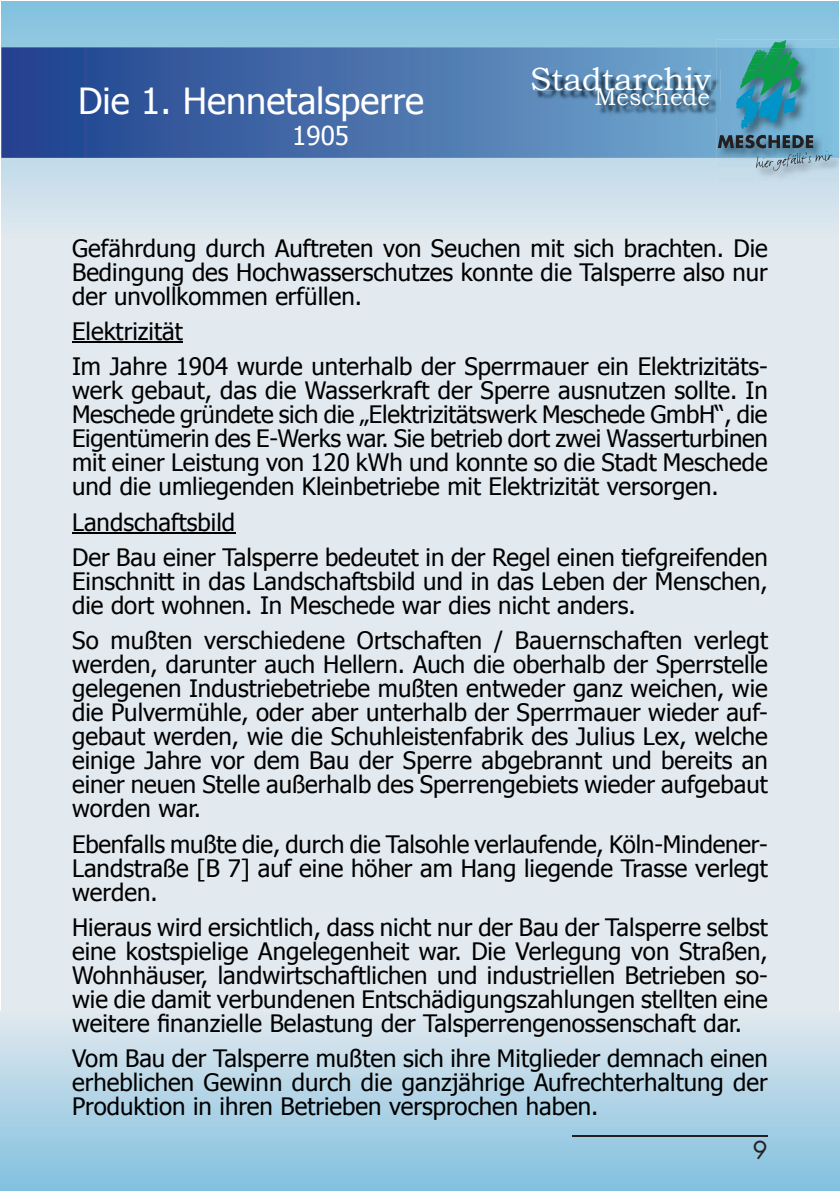
<style>
.page{position:relative;width:840px;height:1191px;background:#fff}
.page>*{position:absolute;margin:0;border:0;box-sizing:border-box;transform-origin:0 0}
.t1{font:36px "Tahoma";color:#fff}
.t2{font:32px "Bookman Old Style";color:#fff}
.t3{font:26px "Tahoma";color:#fff}
.t4{font:24px/24px "Tahoma";color:#000;text-align:justify}
.t5{font:24px "Bookman Old Style";color:#fff}
.t6{font:24px "Futura";color:#231f20}
</style>
<div class="page">
<div style="left:1px;top:1px;width:837px;height:1189px;background:#e2e9ef"></div>
<svg style="left:1px;top:1px;width:837px;height:216px"></svg>
<svg style="left:0;top:1010px;width:839px;height:181px"></svg>
<svg style="left:1px;top:47px;width:715px;height:111px;background:#456eaa"></svg>
<img style="left:533px;top:69px;width:183px;height:31px">
<img style="left:533px;top:69px;width:177px;height:21px">
<img style="left:597px;top:90px;width:119px;height:25px">
<img style="left:597px;top:90px;width:113px;height:1px">
<hr style="left:571px;top:1135px;width:196px;height:1px;background:#231f20">
<img style="left:716px;top:40px;width:123px;height:143px">
<img style="left:716px;top:47px;width:122px;height:111px">
<svg style="left:716px;top:90px;width:2px;height:25px"></svg>
<svg style="left:717px;top:135px;width:114px;height:36px;background:#7495a7"></svg>
<svg style="left:735px;top:40px;width:65px;height:89px;background:#3a9b9e"></svg>
<hr style="left:72px;top:341px;width:111px;height:2px;background:#000">
<hr style="left:72px;top:532px;width:163px;height:1px;background:#000">
<h1 class="t1" style="left:78px;top:77px;width:347px">Die 1. Hennetalsperre</h1>
<p class="t3" style="left:292px;top:118px;width:58px">1905</p>
<h2 class="t2" style="left:530px;top:58px;width:182px">Stadtarchiv</h2>
<p class="t5" style="left:594px;top:81px;width:117px">Meschede</p>
<p class="t4" style="left:72px;top:235px;width:697px">Gefährdung durch Auftreten von Seuchen mit sich brachten. Die Bedingung des Hochwasserschutzes konnte die Talsperre also nur der unvollkommen erfüllen.</p>
<p class="t4" style="left:72px;top:312px;width:696px;line-height:35.4px">Elektrizität<br>Im Jahre 1904 wurde unterhalb der Sperrmauer ein Elektrizitäts-</p>
<p class="t4" style="left:72px;top:377px;width:697px">werk gebaut, das die Wasserkraft der Sperre ausnutzen sollte. In Meschede gründete sich die „Elektrizitätswerk Meschede GmbH“, die Eigentümerin des E-Werks war. Sie betrieb dort zwei Wasserturbinen mit einer Leistung von 120 kWh und konnte so die Stadt Meschede und die umliegenden Kleinbetriebe mit Elektrizität versorgen.</p>
<p class="t4" style="left:72px;top:503px;width:697px;line-height:35.2px">Landschaftsbild<br>Der Bau einer Talsperre bedeutet in der Regel einen tiefgreifenden</p>
<p class="t4" style="left:72px;top:568px;width:697px">Einschnitt in das Landschaftsbild und in das Leben der Menschen, die dort wohnen. In Meschede war dies nicht anders.</p>
<p class="t4" style="left:72px;top:627px;width:697px">So mußten verschiedene Ortschaften / Bauernschaften verlegt werden, darunter auch Hellern. Auch die oberhalb der Sperrstelle gelegenen Industriebetriebe mußten entweder ganz weichen, wie die Pulvermühle, oder aber unterhalb der Sperrmauer wieder auf&shy;gebaut werden, wie die Schuhleistenfabrik des Julius Lex, welche einige Jahre vor dem Bau der Sperre abgebrannt und bereits an einer neuen Stelle außerhalb des Sperrengebiets wieder aufgebaut worden war.</p>
<p class="t4" style="left:72px;top:830px;width:696px">Ebenfalls mußte die, durch die Talsohle verlaufende, Köln-Mindener-Landstraße [B 7] auf eine höher am Hang liegende Trasse verlegt werden.</p>
<p class="t4" style="left:72px;top:914px;width:697px">Hieraus wird ersichtlich, dass nicht nur der Bau der Talsperre selbst eine kostspielige Angelegenheit war. Die Verlegung von Straßen, Wohnhäuser, landwirtschaftlichen und industriellen Betrieben so&shy;wie die damit verbundenen Entschädigungszahlungen stellten eine weitere finanzielle Belastung der Talsperrengenossenschaft dar.</p>
<p class="t4" style="left:72px;top:1045px;width:697px">Vom Bau der Talsperre mußten sich ihre Mitglieder demnach einen erheblichen Gewinn durch die ganzjährige Aufrechterhaltung der Produktion in ihren Betrieben versprochen haben.</p>
<p class="t6" style="left:752px;top:1133px;width:16px">9</p>
</div>
